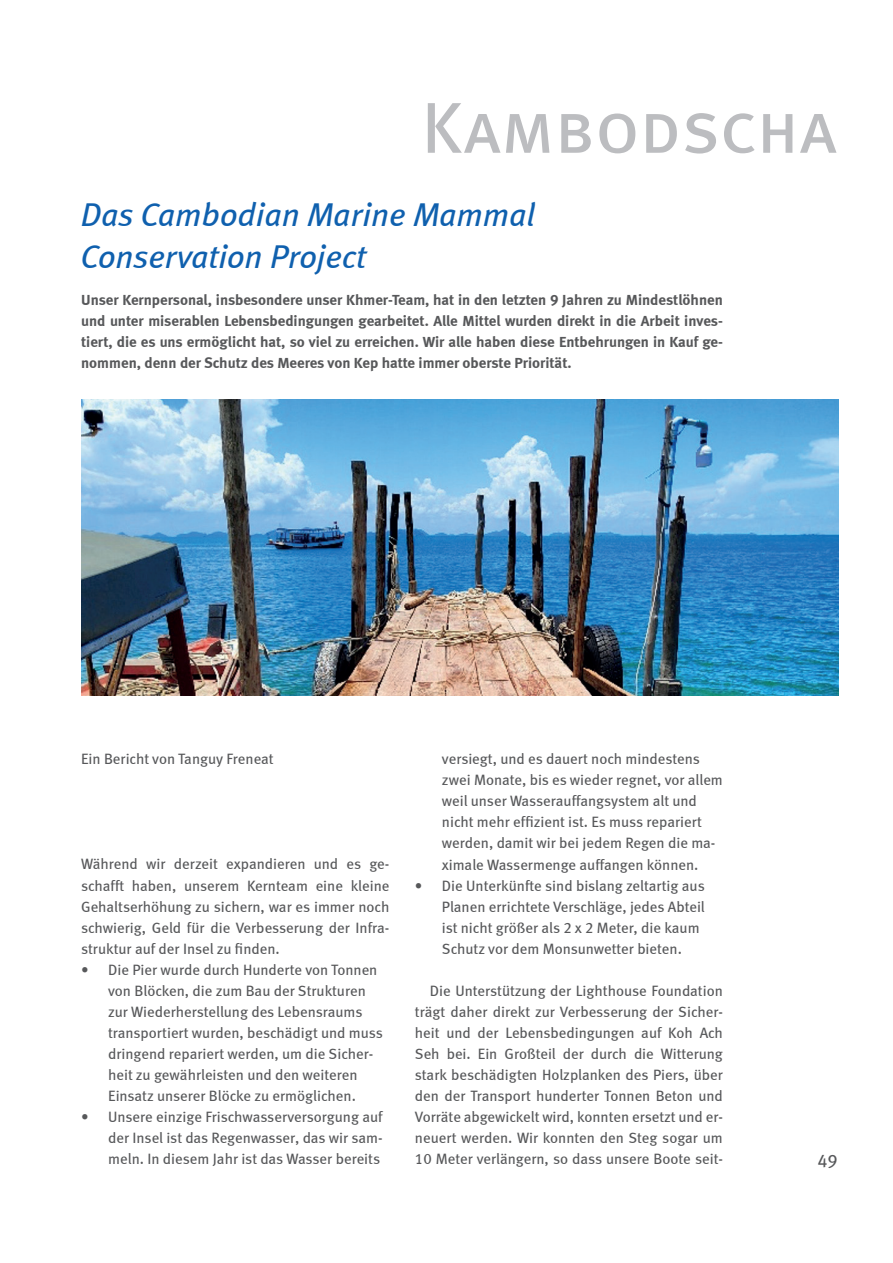
<style>
.page{position:relative;width:893px;height:1263px;background:#fff}
.page>*{position:absolute;margin:0;border:0;box-sizing:border-box;transform-origin:0 0}
.t1{font:72px "Meta Book LF Caps";letter-spacing:-.01em;color:#bcbdc0}
.t2{font:italic 33px/42px "Meta Book LF";color:#0f60ae}
.t3{font:18px "Meta Book LF";color:#57585a}
.t4{font:15px/21px "Meta Book LF";color:#57585a;text-align:justify}
.t5{font:15px/21px "Meta Bold LF";color:#57585a;text-align:justify}
</style>
<div class="page">
<img style="left:81px;top:400px;width:757px;height:295px">
<h1 class="t1" style="left:421px;top:85px;width:418px">Kambodscha</h1>
<h2 class="t2" style="left:81px;top:193px;width:456px">Das Cambodian Marine Mammal<br>Conservation Project</h2>
<p class="t5" style="left:81px;top:289px;width:643px">Unser Kernpersonal, insbesondere unser Khmer-Team, hat in den letzten 9 Jahren zu Mindestlöhnen und unter miserablen Lebensbedingungen gearbeitet. Alle Mittel wurden direkt in die Arbeit inves&shy;tiert, die es uns ermöglicht hat, so viel zu erreichen. Wir alle haben diese Entbehrungen in Kauf ge&shy;nommen, denn der Schutz des Meeres von Kep hatte immer oberste Priorität.</p>
<p class="t4" style="left:81px;top:748px;width:194px">Ein Bericht von Tanguy Freneat</p>
<p class="t4" style="left:81px;top:853px;width:310px">Während wir derzeit expandieren und es ge&shy;schafft haben, unserem Kernteam eine kleine Gehaltserhöhung zu sichern, war es immer noch schwierig, Geld für die Verbesserung der Infra&shy;struktur auf der Insel zu finden.</p>
<p class="t4" style="left:108px;top:958px;width:276px;text-align:left;text-indent:-27px">• Die Pier wurde durch Hunderte von Tonnen von Blöcken, die zum Bau der Strukturen zur Wiederherstellung des Lebensraums transportiert wurden, beschädigt und muss dringend repariert werden, um die Sicher&shy;heit zu gewährleisten und den weiteren Einsatz unserer Blöcke zu ermöglichen.</p>
<p class="t4" style="left:108px;top:1105px;width:276px;text-indent:-27px">• Unsere einzige Frischwasserversorgung auf der Insel ist das Regenwasser, das wir sam&shy;meln. In diesem Jahr ist das Wasser bereits</p>
<p class="t4" style="left:442px;top:748px;width:282px;text-align:left">versiegt, und es dauert noch mindestens zwei Monate, bis es wieder regnet, vor allem weil unser Wasserauffangsystem alt und nicht mehr effizient ist. Es muss repariert werden, damit wir bei jedem Regen die ma&shy;ximale Wassermenge auffangen können.</p>
<p class="t4" style="left:442px;top:874px;width:264px;text-align:left;text-indent:-27px">• Die Unterkünfte sind bislang zeltartig aus Planen errichtete Verschläge, jedes Abteil ist nicht größer als 2 x 2 Meter, die kaum Schutz vor dem Monsunwetter bieten.</p>
<p class="t4" style="left:415px;top:979px;width:309px;text-indent:15px">Die Unterstützung der Lighthouse Foundation trägt daher direkt zur Verbesserung der Sicher&shy;heit und der Lebensbedingungen auf Koh Ach Seh bei. Ein Großteil der durch die Witterung stark beschädigten Holzplanken des Piers, über den der Transport hunderter Tonnen Beton und Vorräte abgewickelt wird, konnten ersetzt und er&shy;neuert werden. Wir konnten den Steg sogar um 10 Meter verlängern, so dass unsere Boote seit-</p>
<p class="t3" style="left:817px;top:1150px;width:22px">49</p>
</div>
